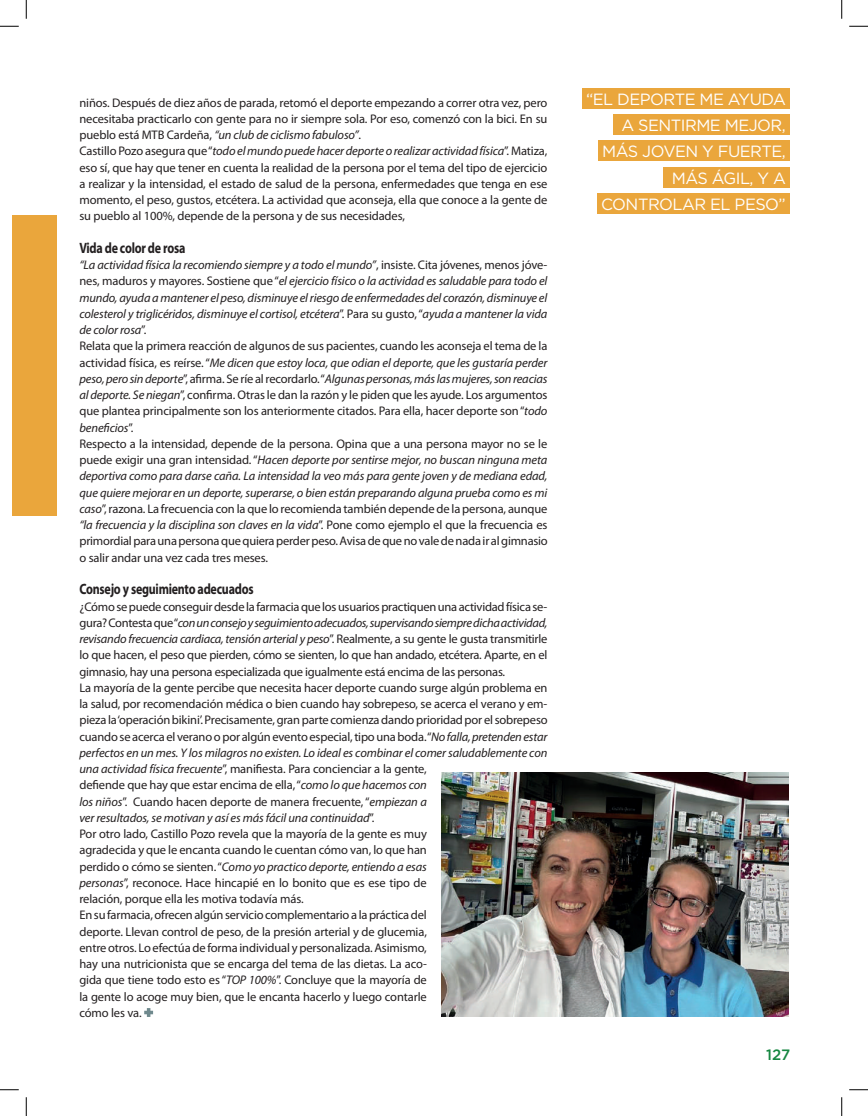
<style>
.page{position:relative;width:868px;height:1116px;background:#fff}
.page>*{position:absolute;margin:0;border:0;box-sizing:border-box;transform-origin:0 0}
.t1{font:16.25px/26.2px "Gotham";letter-spacing:-.03em;color:#fff;text-align:right}
.t2{font:700 15px "Myriad Pro";letter-spacing:-.02em;color:#231f20;scale:.8 1}
.t3{font:500 15px "Gotham";color:#168741}
.t4{font:12.5px/16.2px "Myriad Pro";letter-spacing:-.01em;color:#231f20}
.s1{font-style:italic}
</style>
<div class="page">
<div style="left:12px;top:215px;width:44px;height:300px;background:#eaa63c"></div>
<svg style="left:144px;top:1008px;width:9px;height:8px"></svg>
<div style="left:582px;top:88px;width:207px;height:20px;background:#eaa63c"></div>
<div style="left:613px;top:115px;width:176px;height:20px;background:#eaa63c"></div>
<div style="left:598px;top:141px;width:191px;height:20px;background:#eaa63c"></div>
<div style="left:663px;top:167px;width:126px;height:20px;background:#eaa63c"></div>
<div style="left:597px;top:193px;width:192px;height:20px;background:#eaa63c"></div>
<img style="left:441px;top:772px;width:347px;height:244px">
<svg style="left:0;top:25px;width:19px;height:2px"></svg>
<svg style="left:849px;top:25px;width:18px;height:2px"></svg>
<svg style="left:0;top:1089px;width:19px;height:1px"></svg>
<svg style="left:849px;top:1089px;width:18px;height:1px"></svg>
<svg style="left:25px;top:0;width:2px;height:19px"></svg>
<svg style="left:25px;top:1097px;width:2px;height:18px"></svg>
<svg style="left:841px;top:0;width:1px;height:19px"></svg>
<svg style="left:841px;top:1097px;width:1px;height:18px"></svg>
<p class="t4" style="left:79px;top:94px;width:469px">niños. Después de diez años de parada, retomó el deporte empezando a correr otra vez, pero necesitaba practicarlo con gente para no ir siempre sola. Por eso, comenzó con la bici. En su pueblo está MTB Cardeña, <span class="s1">“un club de ciclismo fabuloso”</span>.<br>Castillo Pozo asegura que “<span class="s1">todo el mundo puede hacer deporte o realizar actividad física</span>”. Matiza, eso sí, que hay que tener en cuenta la realidad de la persona por el tema del tipo de ejercicio a realizar y la intensidad, el estado de salud de la persona, enfermedades que tenga en ese momento, el peso, gustos, etcétera. La actividad que aconseja, ella que conoce a la gente de su pueblo al 100%, depende de la persona y de sus necesidades,</p>
<p class="t2" style="left:79px;top:238px;width:134px">Vida de color de rosa</p>
<p class="t4" style="left:79px;top:256px;width:470px"><span class="s1">“La actividad física la recomiendo siempre y a todo el mundo”</span>, insiste. Cita jóvenes, menos jóve&shy;nes, maduros y mayores. Sostiene que “<span class="s1">el ejercicio físico o la actividad es saludable para todo el mundo, ayuda a mantener el peso, disminuye el riesgo de enfermedades del corazón, disminuye el colesterol y triglicéridos, disminuye el cortisol, etcétera</span>”. Para su gusto, “<span class="s1">ayuda a mantener la vida de color rosa</span>”.<br>Relata que la primera reacción de algunos de sus pacientes, cuando les aconseja el tema de la actividad física, es reírse. “<span class="s1">Me dicen que estoy loca, que odian el deporte, que les gustaría perder peso, pero sin deporte</span>”, afirma. Se ríe al recordarlo. “<span class="s1">Algunas personas, más las mujeres, son reacias al deporte. Se niegan</span>”, confirma. Otras le dan la razón y le piden que les ayude. Los argumentos que plantea principalmente son los anteriormente citados. Para ella, hacer deporte son “<span class="s1">todo beneficios</span>”.<br>Respecto a la intensidad, depende de la persona. Opina que a una persona mayor no se le puede exigir una gran intensidad. “<span class="s1">Hacen deporte por sentirse mejor, no buscan ninguna meta deportiva como para darse caña. La intensidad la veo más para gente joven y de mediana edad, que quiere mejorar en un deporte, superarse, o bien están preparando alguna prueba como es mi caso</span>”, razona. La frecuencia con la que lo recomienda también depende de la persona, aunque <span class="s1">“la frecuencia y la disciplina son claves en la vida</span>”. Pone como ejemplo el que la frecuencia es primordial para una persona que quiera perder peso. Avisa de que no vale de nada ir al gimnasio o salir andar una vez cada tres meses.</p>
<p class="t2" style="left:79px;top:579px;width:219px">Consejo y seguimiento adecuados</p>
<p class="t4" style="left:79px;top:598px;width:469px">¿Cómo se puede conseguir desde la farmacia que los usuarios practiquen una actividad física se&shy;gura? Contesta que “<span class="s1">con un consejo y seguimiento adecuados, supervisando siempre dicha actividad, revisando frecuencia cardiaca, tensión arterial y peso</span>”. Realmente, a su gente le gusta transmitirle lo que hacen, el peso que pierden, cómo se sienten, lo que han andado, etcétera. Aparte, en el gimnasio, hay una persona especializada que igualmente está encima de las personas.<br>La mayoría de la gente percibe que necesita hacer deporte cuando surge algún problema en la salud, por recomendación médica o bien cuando hay sobrepeso, se acerca el verano y em&shy;pieza la ‘operación bikini’. Precisamente, gran parte comienza dando prioridad por el sobrepeso cuando se acerca el verano o por algún evento especial, tipo una boda. “<span class="s1">No falla, pretenden estar perfectos en un mes. Y los milagros no existen. Lo ideal es combinar el comer saludablemente con una actividad física frecuente</span>”, manifiesta. Para concienciar a la gente,<br>defiende que hay que estar encima de ella, “<span class="s1">como lo que hacemos con<br>los niños</span>”. Cuando hacen deporte de manera frecuente, “<span class="s1">empiezan a<br>ver resultados, se motivan y así es más fácil una continuidad</span>”.<br>Por otro lado, Castillo Pozo revela que la mayoría de la gente es muy<br>agradecida y que le encanta cuando le cuentan cómo van, lo que han<br>perdido o cómo se sienten. “<span class="s1">Como yo practico deporte, entiendo a esas<br>personas</span>”, reconoce. Hace hincapié en lo bonito que es ese tipo de<br>relación, porque ella les motiva todavía más.<br>En su farmacia, ofrecen algún servicio complementario a la práctica del<br>deporte. Llevan control de peso, de la presión arterial y de glucemia,<br>entre otros. Lo efectúa de forma individual y personalizada. Asimismo,<br>hay una nutricionista que se encarga del tema de las dietas. La aco-<br>gida que tiene todo esto es “<span class="s1">TOP 100%</span>”. Concluye que la mayoría de<br>la gente lo acoge muy bien, que le encanta hacerlo y luego contarle<br>cómo les va.</p>
<h1 class="t1" style="left:586px;top:86px;width:201px">“EL DEPORTE ME AYUDA<br>A SENTIRME MEJOR,<br>MÁS JOVEN Y FUERTE,<br>MÁS ÁGIL, Y A<br>CONTROLAR EL PESO”</h1>
<p class="t3" style="left:766px;top:1045px;width:26px">127</p>
</div>
